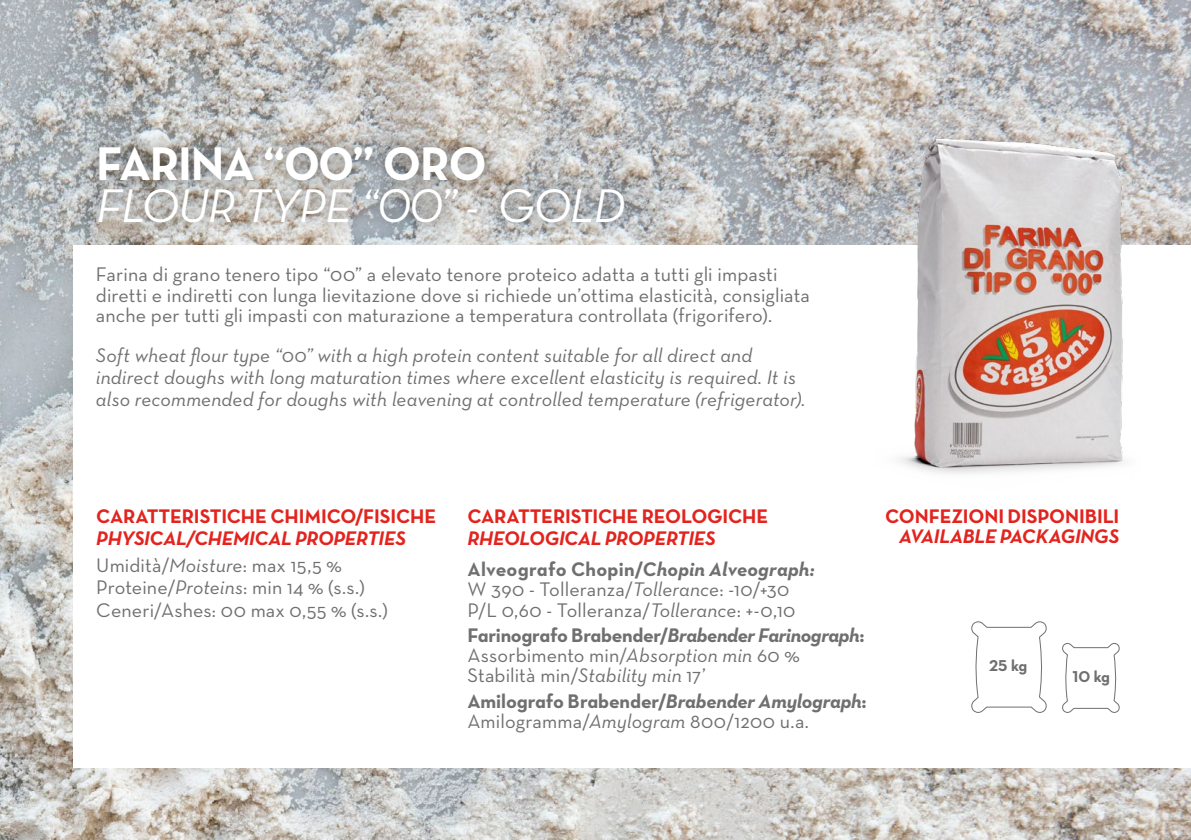
<style>
.page{position:relative;width:1191px;height:840px;background:#fff}
.page>*{position:absolute;margin:0;border:0;box-sizing:border-box;transform-origin:0 0}
.t1{font:48px "Neutra Text Book Italic Alt";letter-spacing:-.025em;color:#fff}
.t2{font:48px "Neutra Text Bold Alt";letter-spacing:-.025em;color:#fff}
.t3{font:20px/20px "Neutra Text";letter-spacing:.005em;color:#706f6f}
.t4{font:italic 20px/22px "Neutra Text";letter-spacing:.005em;color:#706f6f}
.t5{font:italic 700 20px/27.6px "Neutra Text";letter-spacing:-.015em;color:#e3231d}
.t6{font:20px "Neutra Text Bold Alt";letter-spacing:-.01em;color:#706f6f}
.t7{font:20px "Neutra Text Bold Alt";letter-spacing:-.01em;color:#e3231d}
.t8{font:20px "Neutra Text Bold Alt";letter-spacing:.01em;color:#706f6f}
.t9{font:16px "Neutra Text Bold Alt";letter-spacing:-.01em;color:#706f6f}
.s1{font-weight:400;font-style:normal;color:#706f6f}
.s2{font-weight:400;color:#706f6f}
.s3{font-style:italic}
.s4{font-family:"Neutra Text";font-weight:700;font-style:italic}
</style>
<div class="page">
<img style="left:0;top:0;width:1191px;height:839px">
<div style="left:73px;top:244px;width:1118px;height:523px;background:#fff"></div>
<div style="left:84px;top:132px;width:555px;height:105px;background:#000;opacity:.5"></div>
<svg style="left:971px;top:621px;width:76px;height:92px"></svg>
<svg style="left:1062px;top:643px;width:58px;height:70px"></svg>
<img style="left:876px;top:123px;width:265px;height:351px">
<h1 class="t2" style="left:96px;top:134px;width:392px">FARINA “00” ORO</h1>
<h1 class="t1" style="left:96px;top:176px;width:530px">FLOUR TYPE “00” - GOLD</h1>
<p class="t3" style="left:96px;top:264px;width:715px">Farina di grano tenero tipo “00” a elevato tenore proteico adatta a tutti gli impasti diretti e indiretti con lunga lievitazione dove si richiede un’ottima elasticità, consigliata anche per tutti gli impasti con maturazione a temperatura controllata (frigorifero).</p>
<p class="t4" style="left:96px;top:343px;width:711px">Soft wheat flour type “00” with a high protein content suitable for all direct and indirect doughs with long maturation times where excellent elasticity is required. It is also recommended for doughs with leavening at controlled temperature (refrigerator).</p>
<p class="t7" style="left:96px;top:503px;width:341px">CARATTERISTICHE CHIMICO/FISICHE</p>
<p class="t5" style="left:96px;top:523px;width:311px">PHYSICAL/CHEMICAL PROPERTIES<br><span class="s1">Umidità/</span><span class="s2">Moisture</span><span class="s1">: max 15,5 %</span></p>
<p class="t3" style="left:96px;top:576px;width:293px;line-height:22px">Proteine/<span class="s3">Proteins</span>: min 14 % (s.s.)<br>Ceneri/Ashes: 00 max 0,55 % (s.s.)</p>
<p class="t7" style="left:467px;top:503px;width:302px">CARATTERISTICHE REOLOGICHE</p>
<p class="t5" style="left:467px;top:523px;width:250px">RHEOLOGICAL PROPERTIES</p>
<p class="t8" style="left:467px;top:557px;width:349px">Alveografo Chopin/<span class="s4">Chopin Alveograph:</span></p>
<p class="t3" style="left:467px;top:579px;width:329px">W 390 - Tolleranza/<span class="s3">Tollerance</span>: -10/+30<br>P/L 0,60 - Tolleranza/<span class="s3">Tollerance</span>: +-0,10</p>
<p class="t6" style="left:467px;top:622px;width:399px">Farinografo Brabender/<span class="s4">Brabender Farinograph</span>:</p>
<p class="t3" style="left:467px;top:644px;width:334px">Assorbimento min/<span class="s3">Absorption min</span> 60 %<br>Stabilità min/<span class="s3">Stability min</span> 17’</p>
<p class="t6" style="left:467px;top:688px;width:401px">Amilografo Brabender/<span class="s4">Brabender Amylograph</span>:</p>
<p class="t3" style="left:467px;top:710px;width:343px">Amilogramma/<span class="s3">Amylogram</span> 800/1200 u.a.</p>
<p class="t7" style="left:885px;top:503px;width:235px">CONFEZIONI DISPONIBILI</p>
<p class="t5" style="left:899px;top:522px;width:222px">AVAILABLE PACKAGINGS</p>
<p class="t9" style="left:989px;top:655px;width:40px">25 kg</p>
<p class="t9" style="left:1072px;top:666px;width:39px">10 kg</p>
</div>
